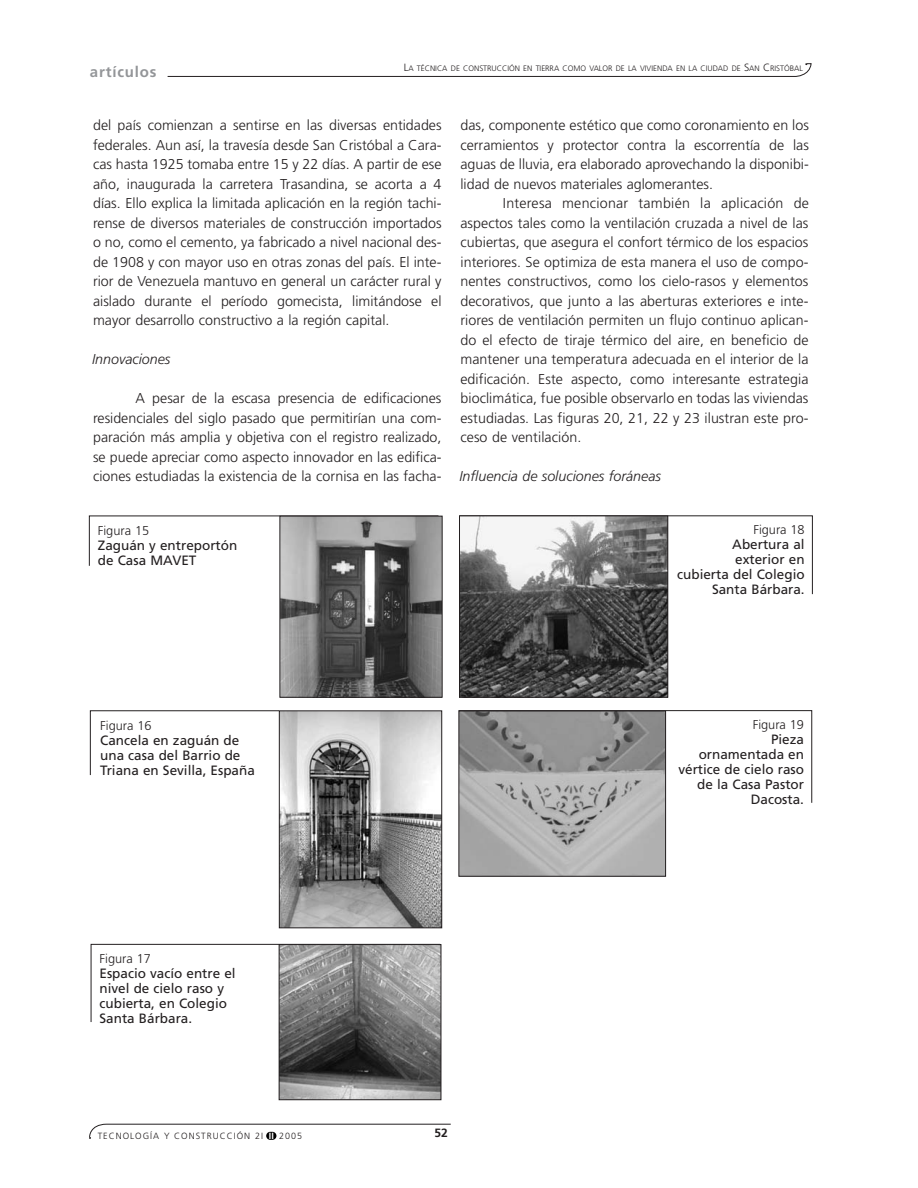
<style>
.page{position:relative;width:918px;height:1188px;background:#fff}
.page>*{position:absolute;margin:0;border:0;box-sizing:border-box;transform-origin:0 0}
.t1{font:700 15px "Frutiger";letter-spacing:.055em;color:#939598}
.t2{font:300 14.25px/19.5px "Frutiger";color:#231f20;text-align:justify}
.t3{font:italic 300 14.25px "Frutiger";color:#231f20}
.t4{font:13.5px/15px "Frutiger";color:#231f20}
.t5{font:300 12.75px "Frutiger";color:#231f20}
.t6{font:700 12px "Frutiger";color:#231f20}
.t7{font:300 9px "Frutiger";letter-spacing:.11em;color:#231f20}
.t8{font:700 9px "Frutiger";color:#fff}
.t9{font:300 7.8px "Frutiger";color:#231f20}
.s1{font-size:10.5px}
</style>
<div class="page">
<svg style="left:167px;top:63px;width:645px;height:14px"></svg>
<svg style="left:89px;top:515px;width:350px;height:51px"></svg>
<div style="left:95px;top:523px;width:160px;height:70px;background:#fff"></div>
<svg style="left:459px;top:515px;width:354px;height:80px"></svg>
<div style="left:669px;top:523px;width:137px;height:105px;background:#fff"></div>
<img style="left:282px;top:518px;width:158px;height:177px">
<div style="left:280px;top:516px;width:162px;height:181px;border:1px solid #231f20"></div>
<img style="left:461px;top:518px;width:205px;height:177px">
<div style="left:459px;top:516px;width:209px;height:181px;border:1px solid #231f20"></div>
<svg style="left:90px;top:710px;width:352px;height:66px"></svg>
<div style="left:98px;top:718px;width:166px;height:101px;background:#fff"></div>
<svg style="left:458px;top:710px;width:354px;height:93px"></svg>
<div style="left:669px;top:718px;width:137px;height:127px;background:#fff"></div>
<img style="left:281px;top:713px;width:159px;height:213px">
<div style="left:279px;top:711px;width:163px;height:217px;border:1px solid #231f20"></div>
<img style="left:461px;top:713px;width:203px;height:161px">
<div style="left:459px;top:711px;width:207px;height:165px;border:1px solid #231f20"></div>
<svg style="left:91px;top:944px;width:188px;height:79px"></svg>
<div style="left:97px;top:951px;width:154px;height:127px;background:#fff"></div>
<img style="left:281px;top:946px;width:158px;height:152px">
<div style="left:279px;top:944px;width:162px;height:156px;border:1px solid #231f20"></div>
<svg style="left:89px;top:1123px;width:362px;height:16px"></svg>
<p class="t1" style="left:90px;top:66px;width:68px">artículos</p>
<p class="t9" style="left:404px;top:66px;width:401px"><span class="s1">L</span>A TÉCNICA DE CONSTRUCCIÓN EN TIERRA COMO VALOR DE LA VIVIENDA EN LA CIUDAD DE <span class="s1">S</span>AN <span class="s1">C</span>RISTÓBAL</p>
<p class="t2" style="left:93px;top:116px;width:350px">del país comienzan a sentirse en las diversas entidades federales. Aun así, la travesía desde San Cristóbal a Cara&shy;cas hasta 1925 tomaba entre 15 y 22 días. A partir de ese año, inaugurada la carretera Trasandina, se acorta a 4 días. Ello explica la limitada aplicación en la región tachi&shy;rense de diversos materiales de construcción importados o no, como el cemento, ya fabricado a nivel nacional des&shy;de 1908 y con mayor uso en otras zonas del país. El inte&shy;rior de Venezuela mantuvo en general un carácter rural y aislado durante el período gomecista, limitándose el mayor desarrollo constructivo a la región capital.</p>
<p class="t3" style="left:92px;top:353px;width:80px">Innovaciones</p>
<p class="t2" style="left:93px;top:389px;width:350px;text-indent:43px">A pesar de la escasa presencia de edificaciones residenciales del siglo pasado que permitirían una com&shy;paración más amplia y objetiva con el registro realizado, se puede apreciar como aspecto innovador en las edifica&shy;ciones estudiadas la existencia de la cornisa en las facha-</p>
<p class="t5" style="left:98px;top:525px;width:53px">Figura 15</p>
<p class="t4" style="left:98px;top:539px;width:141px">Zaguán y entreportón de Casa MAVET</p>
<p class="t2" style="left:460px;top:116px;width:350px">das, componente estético que como coronamiento en los cerramientos y protector contra la escorrentía de las aguas de lluvia, era elaborado aprovechando la disponibi&shy;lidad de nuevos materiales aglomerantes.</p>
<p class="t2" style="left:460px;top:194px;width:350px;text-indent:43px">Interesa mencionar también la aplicación de aspectos tales como la ventilación cruzada a nivel de las cubiertas, que asegura el confort térmico de los espacios interiores. Se optimiza de esta manera el uso de compo&shy;nentes constructivos, como los cielo-rasos y elementos decorativos, que junto a las aberturas exteriores e inte&shy;riores de ventilación permiten un flujo continuo aplican&shy;do el efecto de tiraje térmico del aire, en beneficio de mantener una temperatura adecuada en el interior de la edificación. Este aspecto, como interesante estrategia bioclimática, fue posible observarlo en todas las viviendas estudiadas. Las figuras 20, 21, 22 y 23 ilustran este pro&shy;ceso de ventilación.</p>
<p class="t3" style="left:459px;top:470px;width:203px">Influencia de soluciones foráneas</p>
<p class="t5" style="left:753px;top:524px;width:53px">Figura 18</p>
<p class="t4" style="left:677px;top:538px;width:129px;text-align:right">Abertura al<br>exterior en<br>cubierta del Colegio<br>Santa Bárbara.</p>
<p class="t5" style="left:100px;top:720px;width:53px">Figura 16</p>
<p class="t4" style="left:100px;top:733px;width:156px">Cancela en zaguán de una casa del Barrio de<br>Triana en Sevilla, España</p>
<p class="t5" style="left:753px;top:719px;width:53px">Figura 19</p>
<p class="t4" style="left:678px;top:733px;width:127px;text-align:right">Pieza<br>ornamentada en vértice de cielo raso de la Casa Pastor<br>Dacosta.</p>
<p class="t5" style="left:100px;top:953px;width:53px">Figura 17</p>
<p class="t4" style="left:100px;top:967px;width:138px">Espacio vacío entre el nivel de cielo raso y cubierta, en Colegio<br>Santa Bárbara.</p>
<p class="t8" style="left:269px;top:1133px;width:7px">II</p>
<p class="t6" style="left:434px;top:1128px;width:15px">52</p>
<p class="t7" style="left:98px;top:1132px;width:167px">TECNOLOGÍA Y CONSTRUCCIÓN 2I</p>
<p class="t7" style="left:279px;top:1132px;width:25px">2005</p>
</div>
